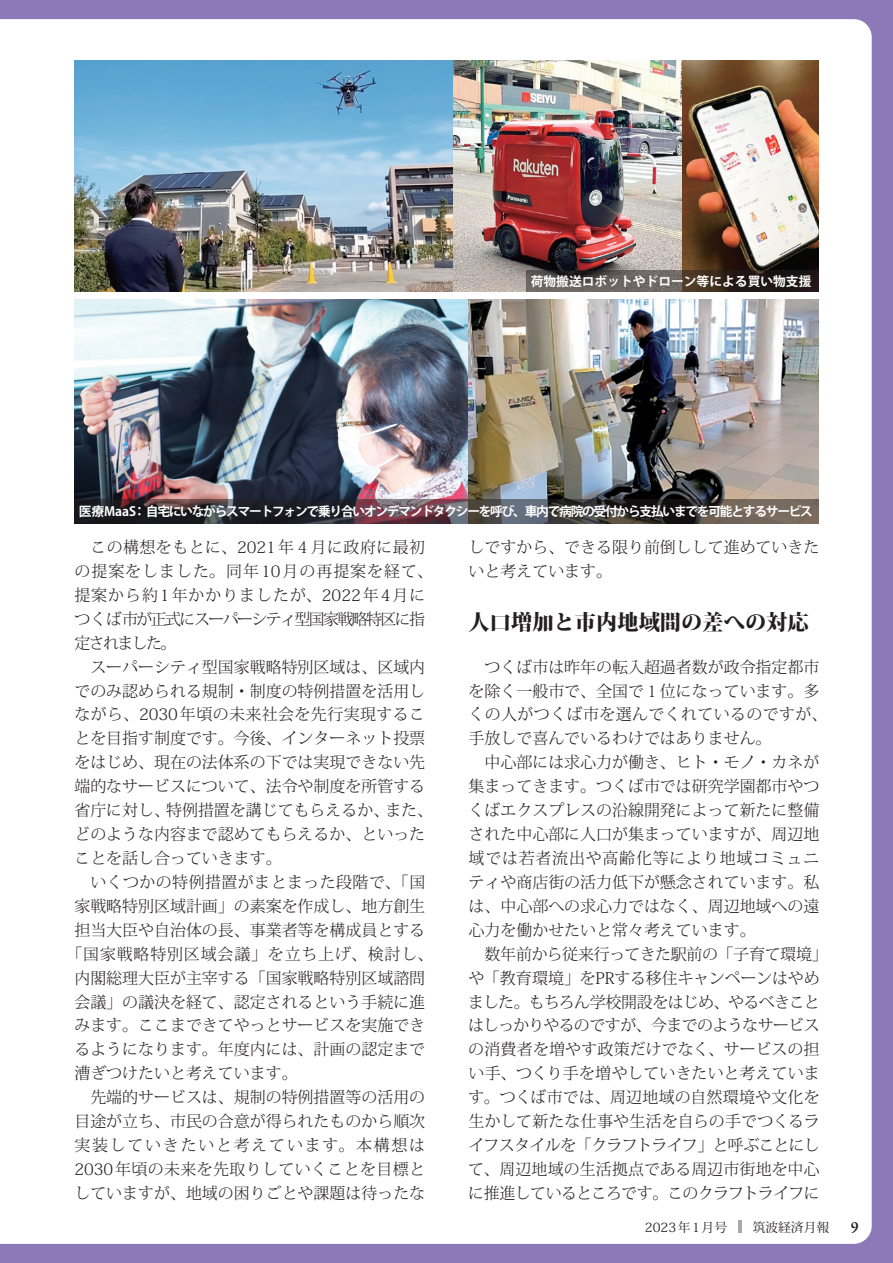
<style>
.page{position:relative;width:893px;height:1263px;background:#8d79b7}
.page>*{position:absolute;margin:0;border:0;box-sizing:border-box;transform-origin:0 0}
.t1{font:800 21.3px "Koz Min Pro";color:#231f20}
.t2{font:300 15.9px/23.9px "Koz Min Pr 6 N";color:#231f20}
.t3{font:300 15.9px/23.9px "Koz Min Pr 6 N";letter-spacing:.03em;color:#231f20}
.t4{font:300 15.9px "Koz Min Pr 6 N";letter-spacing:.025em;color:#231f20}
.t5{font:300 15.9px "Koz Min Pr 6 N";letter-spacing:.055em;color:#231f20}
.t6{font:300 15.9px "Koz Min Pr 6 N";letter-spacing:.11em;color:#231f20}
.t7{font:600 15.9px "Garamond Premr Pro";color:#231f20}
.t8{font:700 12.75px "Koz Go Pr 6 N";letter-spacing:-.1em;color:#fff}
.t9{font:700 12.75px "Koz Go Pr 6 N";color:#fff}
.t10{font:12.75px "Koz Min Pr 6 N";color:#231f20}
</style>
<div class="page">
<div style="left:0;top:19px;width:872px;height:1225px;background:#fff"></div>
<img style="left:74px;top:61px;width:380px;height:231px">
<img style="left:454px;top:61px;width:228px;height:231px">
<img style="left:682px;top:61px;width:137px;height:210px">
<svg style="left:526px;top:271px;width:293px;height:21px;background:#483f3b"></svg>
<img style="left:74px;top:300px;width:745px;height:199px">
<svg style="left:74px;top:499px;width:745px;height:24px;background:#433b3e"></svg>
<svg style="left:738px;top:1220px;width:3px;height:13px"></svg>
<p class="t9" style="left:531px;top:274px;width:282px">荷物搬送ロボットやドローン等による買い物支援</p>
<p class="t8" style="left:79px;top:504px;width:736px">医療MaaS：自宅にいながらスマートフォンで乗り合いオンデマンドタクシーを呼び、車内で病院の受付から支払いまでを可能とするサービス</p>
<p class="t3" style="left:74px;top:536px;width:360px;text-indent:16px">この構想をもとに、2021年４月に政府に最初の提案をしました。同年10月の再提案を経て、提案から約1年かかりましたが、2022年4月につくば市が正式にスーパーシティ型国家戦略特区に指定されました。</p>
<p class="t2" style="left:74px;top:655px;width:360px;text-indent:16px">スーパーシティ型国家戦略特別区域は、区域内でのみ認められる規制・制度の特例措置を活用しながら、2030年頃の未来社会を先行実現することを目指す制度です。今後、インターネット投票をはじめ、現在の法体系の下では実現できない先端的なサービスについて、法令や制度を所管する省庁に対し、特例措置を講じてもらえるか、また、どのような内容まで認めてもらえるか、といったことを話し合っていきます。</p>
<p class="t3" style="left:90px;top:870px;width:336px">いくつかの特例措置がまとまった段階で、「国</p>
<p class="t2" style="left:74px;top:894px;width:352px">家戦略特別区域計画」の素案を作成し、地方創生</p>
<p class="t2" style="left:74px;top:918px;width:352px">担当大臣や自治体の長、事業者等を構成員とする</p>
<p class="t5" style="left:66px;top:945px;width:368px">「国家戦略特別区域会議」を立ち上げ、検討し、</p>
<p class="t2" style="left:74px;top:966px;width:352px">内閣総理大臣が主宰する「国家戦略特別区域諮問</p>
<p class="t2" style="left:74px;top:990px;width:352px">会議」の議決を経て、認定されるという手続に進</p>
<p class="t2" style="left:74px;top:1014px;width:352px">みます。ここまできてやっとサービスを実施でき</p>
<p class="t2" style="left:74px;top:1038px;width:352px">るようになります。年度内には、計画の認定まで</p>
<p class="t2" style="left:74px;top:1062px;width:225px">漕ぎつけたいと考えています。</p>
<p class="t2" style="left:90px;top:1086px;width:336px">先端的サービスは、規制の特例措置等の活用の</p>
<p class="t2" style="left:74px;top:1110px;width:352px">目途が立ち、市民の合意が得られたものから順次</p>
<p class="t6" style="left:74px;top:1136px;width:352px">実装していきたいと考えています。本構想は</p>
<p class="t4" style="left:74px;top:1160px;width:352px">2030年頃の未来を先取りしていくことを目標と</p>
<p class="t2" style="left:74px;top:1181px;width:352px">していますが、地域の困りごとや課題は待ったな</p>
<p class="t2" style="left:469px;top:536px;width:352px">しですから、できる限り前倒しして進めていきたいと考えています。</p>
<h1 class="t1" style="left:469px;top:606px;width:342px">人口増加と市内地域間の差への対応</h1>
<p class="t2" style="left:469px;top:655px;width:360px;text-indent:16px">つくば市は昨年の転入超過者数が政令指定都市を除く一般市で、全国で１位になっています。多くの人がつくば市を選んでくれているのですが、手放しで喜んでいるわけではありません。</p>
<p class="t2" style="left:469px;top:751px;width:352px;text-align:justify;text-indent:16px">中心部には求心力が働き、ヒト・モノ・カネが集まってきます。つくば市では研究学園都市やつくばエクスプレスの沿線開発によって新たに整備された中心部に人口が集まっていますが、周辺地域では若者流出や高齢化等により地域コミュニティや商店街の活力低下が懸念されています。私は、中心部への求心力ではなく、周辺地域への遠心力を働かせたいと常々考えています。</p>
<p class="t2" style="left:468px;top:942px;width:361px;text-indent:16px">数年前から従来行ってきた駅前の「子育て環境」や「教育環境」をPRする移住キャンペーンはやめました。もちろん学校開設をはじめ、やるべきことはしっかりやるのですが、今までのようなサービスの消費者を増やす政策だけでなく、サービスの担い手、つくり手を増やしていきたいと考えています。つくば市では、周辺地域の自然環境や文化を生かして新たな仕事や生活を自らの手でつくるライフスタイルを「クラフトライフ」と呼ぶことにして、周辺地域の生活拠点である周辺市街地を中心に推進しているところです。このクラフトライフに</p>
<p class="t10" style="left:645px;top:1220px;width:186px">2023年 1月号　　筑波経済月報</p>
<p class="t7" style="left:851px;top:1217px;width:9px">9</p>
</div>
